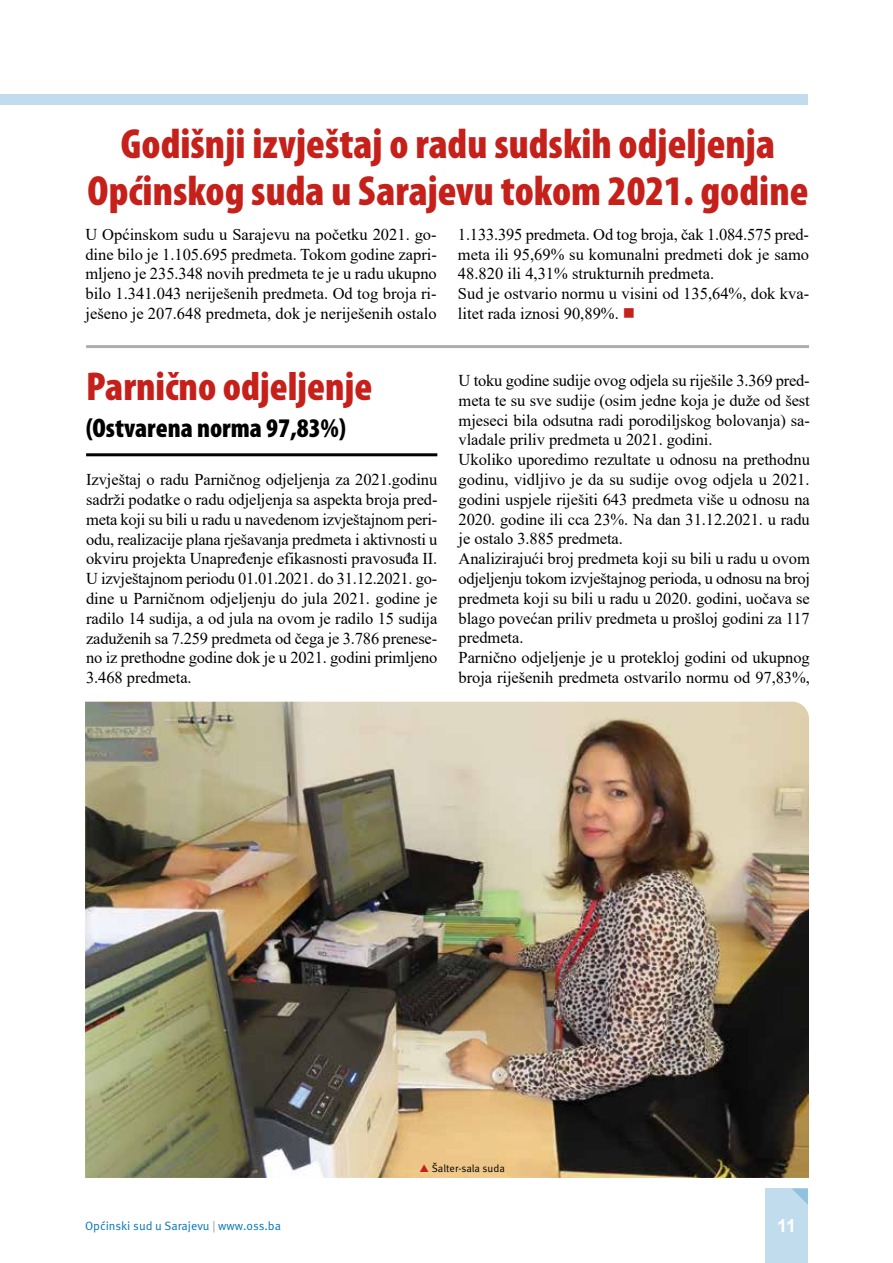
<style>
.page{position:relative;width:893px;height:1263px;background:#fff}
.page>*{position:absolute;margin:0;border:0;box-sizing:border-box;transform-origin:0 0}
.t1{font:900 condensed 42.3px/47.1px "Myriad Pro";color:#c6201b;text-align:center}
.t2{font:900 condensed 40.5px "Myriad Pro";color:#c6201b}
.t3{font:900 condensed 27px "Myriad Pro";color:#000}
.t4{font:700 18px "Arial";color:#fff}
.t5{font:16.5px/19.8px "Times New Roman";letter-spacing:-.005em;color:#000;text-align:justify}
.t6{font:12px "Meta Pro";color:#0074ba}
.t7{font:10.5px "Meta Pro";color:#000}
.s1{color:#c6201b}
.s2{color:#969898}
</style>
<div class="page">
<div style="left:0;top:94px;width:808px;height:11px;background:#c0dced"></div>
<div style="left:765px;top:1188px;width:43px;height:75px;background:#c0dced"></div>
<svg style="left:792px;top:1188px;width:16px;height:17px"></svg>
<hr style="left:86px;top:453px;width:351px;height:3px;background:#000">
<img style="left:85px;top:702px;width:724px;height:476px">
<hr style="left:86px;top:345px;width:723px;height:3px;background:#adafaf">
<svg style="left:420px;top:1164px;width:9px;height:8px"></svg>
<h1 class="t1" style="left:87px;top:121px;width:722px">Godišnji izvještaj o radu sudskih odjeljenja<br>Općinskog suda u Sarajevu tokom 2021. godine</h1>
<p class="t5" style="left:85px;top:224px;width:353px">U Općinskom sudu u Sarajevu na početku 2021. go&shy;dine bilo je 1.105.695 predmeta. Tokom godine zapri&shy;mljeno je 235.348 novih predmeta te je u radu ukupno bilo 1.341.043 neriješenih predmeta. Od tog broja ri&shy;ješeno je 207.648 predmeta, dok je neriješenih ostalo</p>
<p class="t5" style="left:458px;top:224px;width:353px;text-align:left">1.133.395 predmeta. Od tog broja, čak 1.084.575 pred&shy;meta ili 95,69% su komunalni predmeti dok je samo 48.820 ili 4,31% strukturnih predmeta.<br>Sud je ostvario normu u visini od 135,64%, dok kva&shy;litet rada iznosi 90,89%. <span class="s1">■</span></p>
<h2 class="t2" style="left:86px;top:364px;width:288px">Parnično odjeljenje</h2>
<h3 class="t3" style="left:86px;top:413px;width:261px">(Ostvarena norma 97,83%)</h3>
<p class="t5" style="left:86px;top:469px;width:353px">Izvještaj o radu Parničnog odjeljenja za 2021.godinu sadrži podatke o radu odjeljenja sa aspekta broja pred&shy;meta koji su bili u radu u navedenom izvještajnom peri&shy;odu, realizacije plana rješavanja predmeta i aktivnosti u okviru projekta Unapređenje efikasnosti pravosuđa II.<br>U izvještajnom periodu 01.01.2021. do 31.12.2021. go&shy;dine u Parničnom odjeljenju do jula 2021. godine je radilo 14 sudija, a od jula na ovom je radilo 15 sudija zaduženih sa 7.259 predmeta od čega je 3.786 prenese&shy;no iz prethodne godine dok je u 2021. godini primljeno 3.468 predmeta.</p>
<p class="t5" style="left:459px;top:370px;width:353px;text-align:left">U toku godine sudije ovog odjela su riješile 3.369 pred&shy;meta te su sve sudije (osim jedne koja je duže od šest mjeseci bila odsutna radi porodiljskog bolovanja) sa&shy;vladale priliv predmeta u 2021. godini.<br>Ukoliko uporedimo rezultate u odnosu na prethodnu godinu, vidljivo je da su sudije ovog odjela u 2021. godini uspjele riješiti 643 predmeta više u odnosu na 2020. godine ili cca 23%. Na dan 31.12.2021. u radu je ostalo 3.885 predmeta.<br>Analizirajući broj predmeta koji su bili u radu u ovom odjeljenju tokom izvještajnog perioda, u odnosu na broj predmeta koji su bili u radu u 2020. godini, uočava se blago povećan priliv predmeta u prošloj godini za 117 predmeta.<br>Parnično odjeljenje je u protekloj godini od ukupnog broja riješenih predmeta ostvarilo normu od 97,83%,</p>
<p class="t7" style="left:432px;top:1162px;width:75px">Šalter-sala suda</p>
<p class="t6" style="left:85px;top:1218px;width:197px">Općinski sud u Sarajevu <span class="s2">|</span> www.oss.ba</p>
<p class="t4" style="left:777px;top:1213px;width:21px">11</p>
</div>
